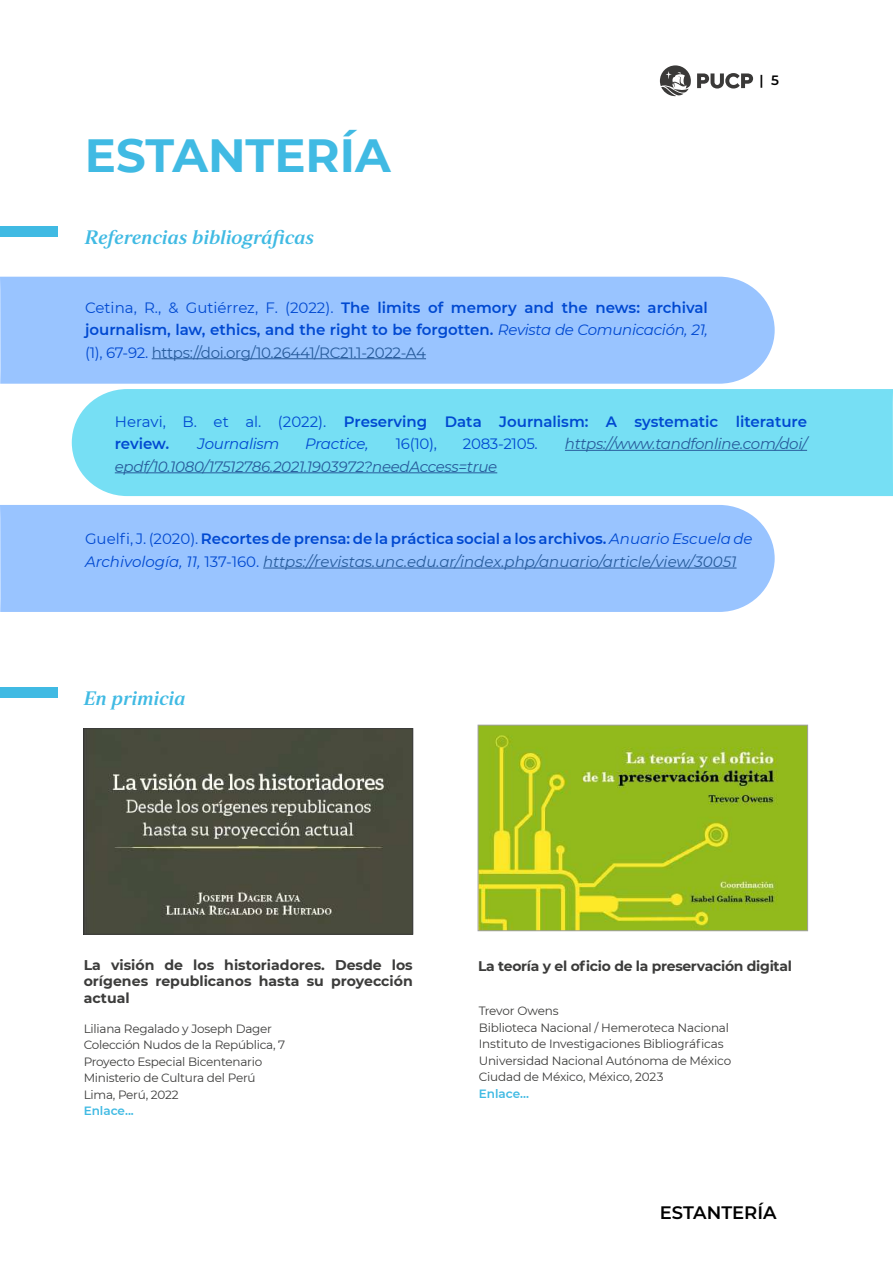
<style>
.page{position:relative;width:893px;height:1263px;background:#fff}
.page>*{position:absolute;margin:0;border:0;box-sizing:border-box;transform-origin:0 0}
.t1{font:700 46.5px "Montserrat";color:#40bae3}
.t2{font:19.5px "Strato Pro Demi Bold It";color:#40bae3}
.t3{font:600 18px "Montserrat";color:#000}
.t4{font:600 15px/22.5px "Montserrat";color:#0049d1}
.t5{font:italic 15px/22.5px "Montserrat";color:#275b9b}
.t6{font:italic 15px "Montserrat";letter-spacing:-.02em;color:#275b9b}
.t7{font:italic 15px "Montserrat";letter-spacing:-.02em;color:#0049d1}
.t8{font:15px "Montserrat";letter-spacing:-.02em;color:#0049d1}
.t9{font:700 14.1px/16.5px "Montserrat";color:#3c3c3b;text-align:justify}
.t10{font:700 13.95px "Montserrat";letter-spacing:-.02em;color:#3c3c3b}
.t11{font:600 13.5px "Montserrat";color:#000}
.t12{font:12px/16.5px "Montserrat";letter-spacing:-.02em;color:#3c3c3b}
.t13{font:600 12px "Montserrat";color:#40bae3}
.s1{font-weight:400}
.s2{font-weight:400;font-style:italic}
.s3{font-weight:400;color:#275b9b}
.s4{font-style:italic}
.s5{font-style:normal;color:#0049d1}
.s6{font-weight:600;font-style:normal;color:#0049d1}
.s7{color:#0049d1}
</style>
<div class="page">
<svg style="left:660px;top:65px;width:31px;height:32px"></svg>
<svg style="left:697px;top:73px;width:56px;height:16px"></svg>
<div style="left:72px;top:389px;width:821px;height:107px;background:#76dff4"></div>
<div style="left:0;top:277px;width:775px;height:107px;background:#99c4ff"></div>
<div style="left:0;top:505px;width:775px;height:107px;background:#99c4ff"></div>
<div style="left:0;top:226px;width:58px;height:11px;background:#40bae3"></div>
<hr style="left:565px;top:450px;width:242px;height:1px;background:#275b9b">
<hr style="left:115px;top:472px;width:382px;height:1px;background:#275b9b">
<hr style="left:263px;top:568px;width:474px;height:1px;background:#275b9b">
<hr style="left:152px;top:358px;width:274px;height:1px;background:#275b9b">
<div style="left:0;top:687px;width:58px;height:11px;background:#40bae3"></div>
<img style="left:86px;top:730px;width:325px;height:202px">
<div style="left:84px;top:728px;width:329px;height:206px;border:1px solid #3c3c3b"></div>
<img style="left:480px;top:727px;width:326px;height:202px">
<div style="left:478px;top:725px;width:330px;height:206px;border:1px solid #a1a1a1"></div>
<h1 class="t1" style="left:85px;top:122px;width:307px">ESTANTERÍA</h1>
<h2 class="t2" style="left:85px;top:225px;width:231px">Referencias bibliográficas</h2>
<p class="t4" style="left:85px;top:295px;width:624px;text-align:justify"><span class="s1">Cetina, R., &amp; Gutiérrez, F. (2022).</span> The limits of memory and the news: archival journalism, law, ethics, and the right to be forgotten. <span class="s2">Revista de Comunicación, 21, </span><span class="s1">(1), 67-92.</span> <span class="s3">https://doi.org/10.26441/RC21.1-2022-A4</span></p>
<p class="t11" style="left:760px;top:71px;width:21px">| 5</p>
<p class="t4" style="left:115px;top:409px;width:694px"><span class="s1">Heravi, B. et al. (2022).</span> Preserving Data Journalism: A systematic literature review<span class="s4">.</span></p>
<p class="t7" style="left:198px;top:434px;width:83px">Journalism</p>
<p class="t7" style="left:305px;top:434px;width:65px">Practice,</p>
<p class="t8" style="left:396px;top:434px;width:43px">16(10),</p>
<p class="t8" style="left:463px;top:434px;width:76px">2083-2105.</p>
<p class="t6" style="left:565px;top:434px;width:244px">https://www.tandfonline.com/doi/</p>
<p class="t6" style="left:115px;top:456px;width:384px">epdf/10.1080/17512786.2021.1903972?needAccess=true</p>
<p class="t5" style="left:85px;top:527px;width:669px"><span class="s5">Guelfi, J. (2020).</span> <span class="s6">Recortes de prensa: de la práctica social a los archivos.</span> <span class="s7">Anuario Escuela de<br>Archivología, 11,</span> <span class="s5">137-160.</span> https://revistas.unc.edu.ar/index.php/anuario/article/view/30051</p>
<h2 class="t2" style="left:84px;top:686px;width:104px">En primicia</h2>
<p class="t9" style="left:84px;top:956px;width:331px">La visión de los historiadores. Desde los orígenes republicanos hasta su proyección actual</p>
<p class="t12" style="left:84px;top:1020px;width:203px">Liliana Regalado y Joseph Dager<br>Colección Nudos de la República, 7<br>Proyecto Especial Bicentenario<br>Ministerio de Cultura del Perú<br>Lima, Perú, 2022</p>
<p class="t13" style="left:84px;top:1103px;width:52px">Enlace...</p>
<p class="t10" style="left:478px;top:956px;width:315px">La teoría y el oficio de la preservación digital</p>
<p class="t12" style="left:479px;top:1002px;width:254px">Trevor Owens<br>Biblioteca Nacional / Hemeroteca Nacional Instituto de Investigaciones Bibliográficas Universidad Nacional Autónoma de México Ciudad de México, México, 2023</p>
<p class="t13" style="left:479px;top:1085px;width:52px">Enlace...</p>
<h3 class="t3" style="left:660px;top:1200px;width:118px">ESTANTERÍA</h3>
</div>
